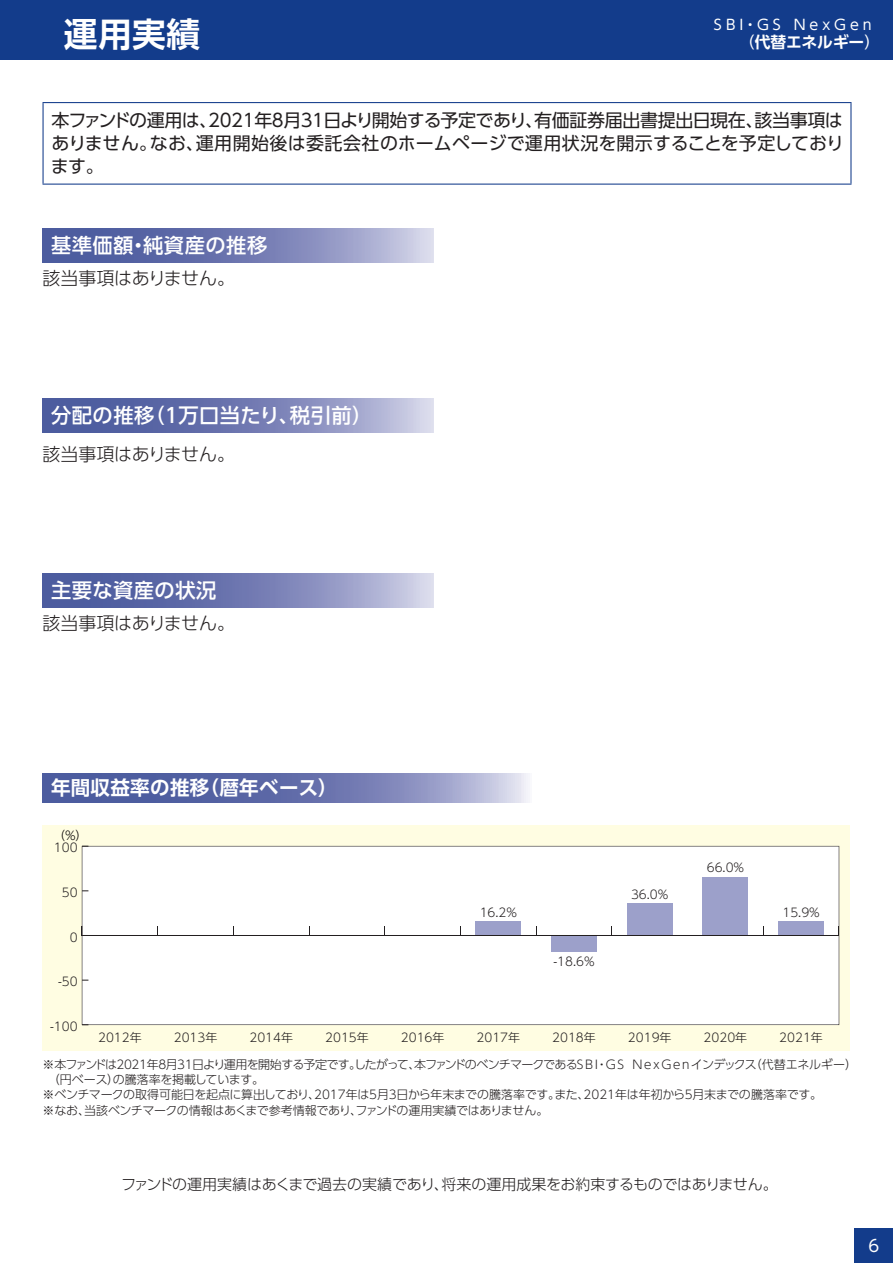
<style>
.page{position:relative;width:893px;height:1263px;background:#fff}
.page>*{position:absolute;margin:0;border:0;box-sizing:border-box;transform-origin:0 0}
.t1{font:33.75px "UD Shin Go Pro De Bold 90 pv RKSJ H";color:#fff}
.t2{font:20.25px "UD Shin Go Pro Medium 90 pv RKSJ H";letter-spacing:.025em;color:#fff}
.t3{font:19.5px "UD Shin Go Pro De Bold 90 pv RKSJ H";letter-spacing:.015em;color:#fff}
.t4{font:18px/23.2px "UD Shin Go Pro Regular 90 pv RKSJ H";letter-spacing:.01em;color:#231f20;text-align:justify}
.t5{font:18px "UD Shin Go Pro Light 90 pv RKSJ H";letter-spacing:-.02em;color:#231f20}
.t6{font:16.5px "UD Shin Go Pro Regular 90 pv RKSJ H";color:#fff}
.t7{font:15.75px "UD Shin Go Pro De Bold 90 pv RKSJ H";letter-spacing:-.005em;color:#fff}
.t8{font:15px "UD Shin Go Pro Light 90 pv RKSJ H";letter-spacing:-.02em;color:#231f20}
.t9{font:14.25px "UD Shin Go Pro Regular 90 pv RKSJ H";letter-spacing:.28em;color:#fff}
.t10{font:12px "UD Shin Go Pro Light 90 pv RKSJ H";letter-spacing:-.02em;color:#231f20}
.t11{font:12px "UD Shin Go Pro Light 90 pv RKSJ H";letter-spacing:-.075em;color:#231f20}
.t12{font:12px "UD Shin Go Pro Light 90 pv RKSJ H";color:#050100}
.s1{font-family:"UD Shin Go Pro Regular 90 pv RKSJ H"}
</style>
<div class="page">
<hr style="left:43px;top:102px;width:808px;height:1px;background:#133c8b">
<hr style="left:43px;top:103px;width:1px;height:81px;background:#133c8b">
<hr style="left:850px;top:103px;width:1px;height:81px;background:#133c8b">
<hr style="left:43px;top:184px;width:808px;height:1px;background:#133c8b">
<svg style="left:43px;top:229px;width:391px;height:34px;background:#7982b7"></svg>
<svg style="left:43px;top:398px;width:391px;height:34px;background:#7982b7"></svg>
<svg style="left:43px;top:574px;width:391px;height:34px;background:#7982b7"></svg>
<svg style="left:43px;top:773px;width:485px;height:30px;background:#727cb3"></svg>
<div style="left:43px;top:825px;width:807px;height:225px;background:#fffde2"></div>
<div style="left:82px;top:846px;width:757px;height:179px;background:#fff"></div>
<svg style="left:82px;top:926px;width:6px;height:9px"></svg>
<hr style="left:82px;top:935px;width:757px;height:1px;background:#231f20">
<div style="left:855px;top:1228px;width:38px;height:34px;background:#133c8b"></div>
<div style="left:0;top:0;width:893px;height:60px;background:#133c8b"></div>
<h1 class="t1" style="left:64px;top:21px;width:138px">運用実績</h1>
<p class="t9" style="left:714px;top:19px;width:159px">SBI・GS NexGen</p>
<h3 class="t7" style="left:739px;top:36px;width:143px"><span class="s1">（</span>代替エネルギー<span class="s1">）</span></h3>
<h3 class="t4" style="left:51px;top:111px;width:795px">本ファンドの運用は、2021年8月31日より開始する予定であり、有価証券届出書提出日現在、該当事項はありません。なお、運用開始後は委託会社のホームページで運用状況を開示することを予定しております。</h3>
<h2 class="t2" style="left:51px;top:238px;width:218px">基準価額・純資産の推移</h2>
<h3 class="t5" style="left:43px;top:271px;width:194px">該当事項はありません。</h3>
<h2 class="t2" style="left:51px;top:408px;width:323px">分配の推移（１万口当たり、税引前）</h2>
<h3 class="t5" style="left:43px;top:447px;width:194px">該当事項はありません。</h3>
<h2 class="t2" style="left:51px;top:583px;width:167px">主要な資産の状況</h2>
<h3 class="t5" style="left:43px;top:616px;width:194px">該当事項はありません。</h3>
<h3 class="t3" style="left:51px;top:781px;width:288px">年間収益率の推移（暦年ベース）</h3>
<p class="t12" style="left:53px;top:831px;width:36px">（%）</p>
<p class="t10" style="left:54px;top:843px;width:25px">100</p>
<p class="t10" style="left:62px;top:888px;width:17px">50</p>
<p class="t10" style="left:70px;top:932px;width:9px">0</p>
<p class="t10" style="left:58px;top:977px;width:21px">-50</p>
<p class="t10" style="left:50px;top:1022px;width:29px">-100</p>
<p class="t10" style="left:480px;top:908px;width:39px">16.2%</p>
<p class="t10" style="left:553px;top:956px;width:43px">-18.6%</p>
<p class="t10" style="left:631px;top:890px;width:39px">36.0%</p>
<p class="t10" style="left:707px;top:863px;width:39px">66.0%</p>
<p class="t10" style="left:782px;top:908px;width:39px">15.9%</p>
<p class="t10" style="left:401px;top:1032px;width:45px">2016年</p>
<p class="t10" style="left:98px;top:1032px;width:45px">2012年</p>
<p class="t10" style="left:249px;top:1032px;width:45px">2014年</p>
<p class="t10" style="left:174px;top:1032px;width:45px">2013年</p>
<p class="t10" style="left:325px;top:1032px;width:45px">2015年</p>
<p class="t10" style="left:476px;top:1032px;width:45px">2017年</p>
<p class="t10" style="left:552px;top:1032px;width:45px">2018年</p>
<p class="t10" style="left:628px;top:1032px;width:45px">2019年</p>
<p class="t10" style="left:704px;top:1032px;width:45px">2020年</p>
<p class="t10" style="left:779px;top:1032px;width:45px">2021年</p>
<p class="t11" style="left:43px;top:1060px;width:816px">※ 本ファンドは2021年8月31日より運用を開始する予定です。したがって、本ファンドのベンチマークであるＳＢＩ・ＧＳ ＮｅｘＧｅｎインデックス（代替エネルギー）</p>
<p class="t10" style="left:48px;top:1075px;width:218px">（円ベース）の騰落率を掲載しています。</p>
<p class="t10" style="left:43px;top:1090px;width:781px">※ベンチマークの取得可能日を起点に算出しており、2017年は5月3日から年末までの騰落率です。また、2021年は年初から5月末までの騰落率です。</p>
<p class="t10" style="left:43px;top:1106px;width:507px">※なお、当該ベンチマークの情報はあくまで参考情報であり、ファンドの運用実績ではありません。</p>
<p class="t8" style="left:121px;top:1179px;width:658px">ファンドの運用実績はあくまで過去の実績であり、将来の運用成果をお約束するものではありません。</p>
<h3 class="t6" style="left:868px;top:1239px;width:12px">6</h3>
</div>
